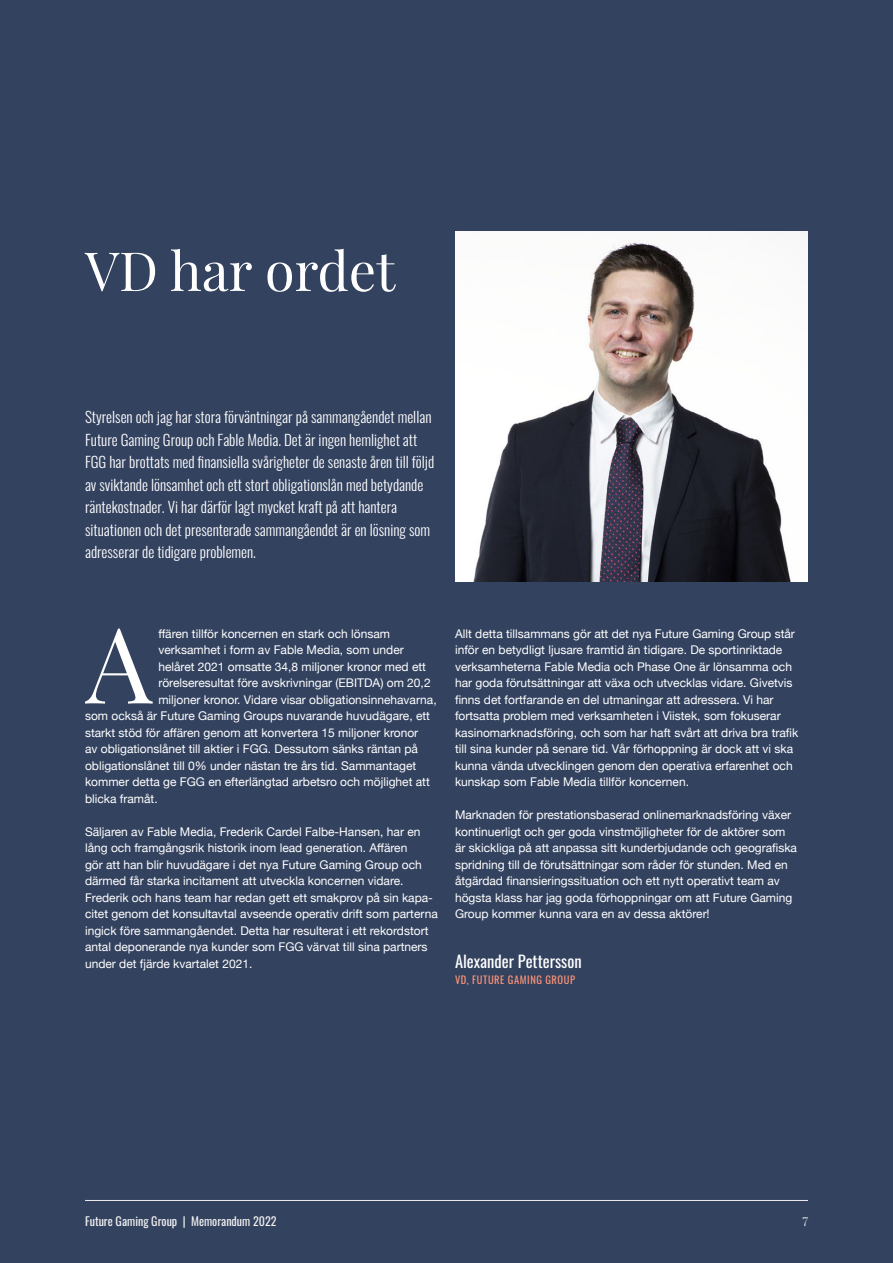
<style>
.page{position:relative;width:893px;height:1263px;background:#33425f}
.page>*{position:absolute;margin:0;border:0;box-sizing:border-box;transform-origin:0 0}
.Normal_Anfang{font:105.15px "Playfair Display";color:#fff}
.t1{font:54px "Playfair Display";color:#fff}
.t2{font:16.5px "Oswald";color:#fff}
.Ingress{font:300 15px/22.5px "Oswald";color:#fff}
.Normal_Anfang-2{font:12px/16.5px "Helvetica Neue";color:#fff}
.t3{font:12px "Oswald";color:#f1f1f1}
.t4{font:12px "Playfair Display";color:#f1f1f1}
.Styrelse_titel{font:10.5px "Oswald";letter-spacing:.05em;color:#fd9276}
</style>
<div class="page">
<img style="left:455px;top:232px;width:353px;height:350px">
<hr style="left:85px;top:1200px;width:723px;height:1px;background:#f1f1f1">
<h1 class="t1" style="left:85px;top:229px;width:312px">VD har ordet</h1>
<p class="Ingress" style="left:85px;top:404px;width:351px">Styrelsen och jag har stora förväntningar på sammangåendet mellan Future Gaming Group och Fable Media. Det är ingen hemlighet att FGG har brottats med finansiella svårigheter de senaste åren till följd av sviktande lönsamhet och ett stort obligationslån med betydande räntekostnader. Vi har därför lagt mycket kraft på att hantera situationen och det presenterade sammangåendet är en lösning som adresserar de tidigare problemen.</p>
<p class="Normal_Anfang" style="left:86px;top:582px;width:68px">A</p>
<p class="Normal_Anfang-2" style="left:158px;top:626px;width:233px">ffären tillför koncernen en stark och lönsam</p>
<p class="Normal_Anfang-2" style="left:158px;top:642px;width:247px">verksamhet i form av Fable Media, som under</p>
<p class="Normal_Anfang-2" style="left:158px;top:659px;width:269px">helåret 2021 omsatte 34,8 miljoner kronor med ett</p>
<p class="Normal_Anfang-2" style="left:158px;top:675px;width:274px">rörelseresultat före avskrivningar (EBITDA) om 20,2</p>
<p class="Normal_Anfang-2" style="left:158px;top:692px;width:280px">miljoner kronor. Vidare visar obligationsinnehavarna,</p>
<p class="Normal_Anfang-2" style="left:85px;top:708px;width:346px">som också är Future Gaming Groups nuvarande huvudägare, ett</p>
<p class="Normal_Anfang-2" style="left:85px;top:725px;width:335px">starkt stöd för affären genom att konvertera 15 miljoner kronor</p>
<p class="Normal_Anfang-2" style="left:85px;top:741px;width:334px">av obligationslånet till aktier i FGG. Dessutom sänks räntan på</p>
<p class="Normal_Anfang-2" style="left:85px;top:758px;width:333px">obligationslånet till 0% under nästan tre års tid. Sammantaget</p>
<p class="Normal_Anfang-2" style="left:85px;top:774px;width:346px">kommer detta ge FGG en efterlängtad arbetsro och möjlighet att</p>
<p class="Normal_Anfang-2" style="left:85px;top:791px;width:74px">blicka framåt.</p>
<p class="Normal_Anfang-2" style="left:85px;top:824px;width:354px">Säljaren av Fable Media, Frederik Cardel Falbe-Hansen, har en lång och framgångsrik historik inom lead generation. Affären<br>gör att han blir huvudägare i det nya Future Gaming Group och därmed får starka incitament att utveckla koncernen vidare.<br>Frederik och hans team har redan gett ett smakprov på sin kapa&shy;citet genom det konsultavtal avseende operativ drift som parterna ingick före sammangåendet. Detta har resulterat i ett rekordstort antal deponerande nya kunder som FGG värvat till sina partners under det fjärde kvartalet 2021.</p>
<p class="Normal_Anfang-2" style="left:455px;top:626px;width:345px">Allt detta tillsammans gör att det nya Future Gaming Group står inför en betydligt ljusare framtid än tidigare. De sportinriktade verksamheterna Fable Media och Phase One är lönsamma och har goda förutsättningar att växa och utvecklas vidare. Givetvis finns det fortfarande en del utmaningar att adressera. Vi har fortsatta problem med verksamheten i Viistek, som fokuserar kasinomarknadsföring, och som har haft svårt att driva bra trafik till sina kunder på senare tid. Vår förhoppning är dock att vi ska kunna vända utvecklingen genom den operativa erfarenhet och kunskap som Fable Media tillför koncernen.</p>
<p class="Normal_Anfang-2" style="left:455px;top:807px;width:344px">Marknaden för prestationsbaserad onlinemarknadsföring växer kontinuerligt och ger goda vinstmöjligheter för de aktörer som är skickliga på att anpassa sitt kunderbjudande och geografiska spridning till de förutsättningar som råder för stunden. Med en åtgärdad finansieringssituation och ett nytt operativt team av högsta klass har jag goda förhoppningar om att Future Gaming Group kommer kunna vara en av dessa aktörer!</p>
<h3 class="t2" style="left:455px;top:946px;width:128px">Alexander Pettersson</h3>
<p class="Styrelse_titel" style="left:455px;top:970px;width:122px">VD, FUTURE GAMING GROUP</p>
<p class="t3" style="left:85px;top:1210px;width:193px">Future Gaming Group | Memorandum 2022</p>
<p class="t4" style="left:803px;top:1212px;width:7px">7</p>
</div>
